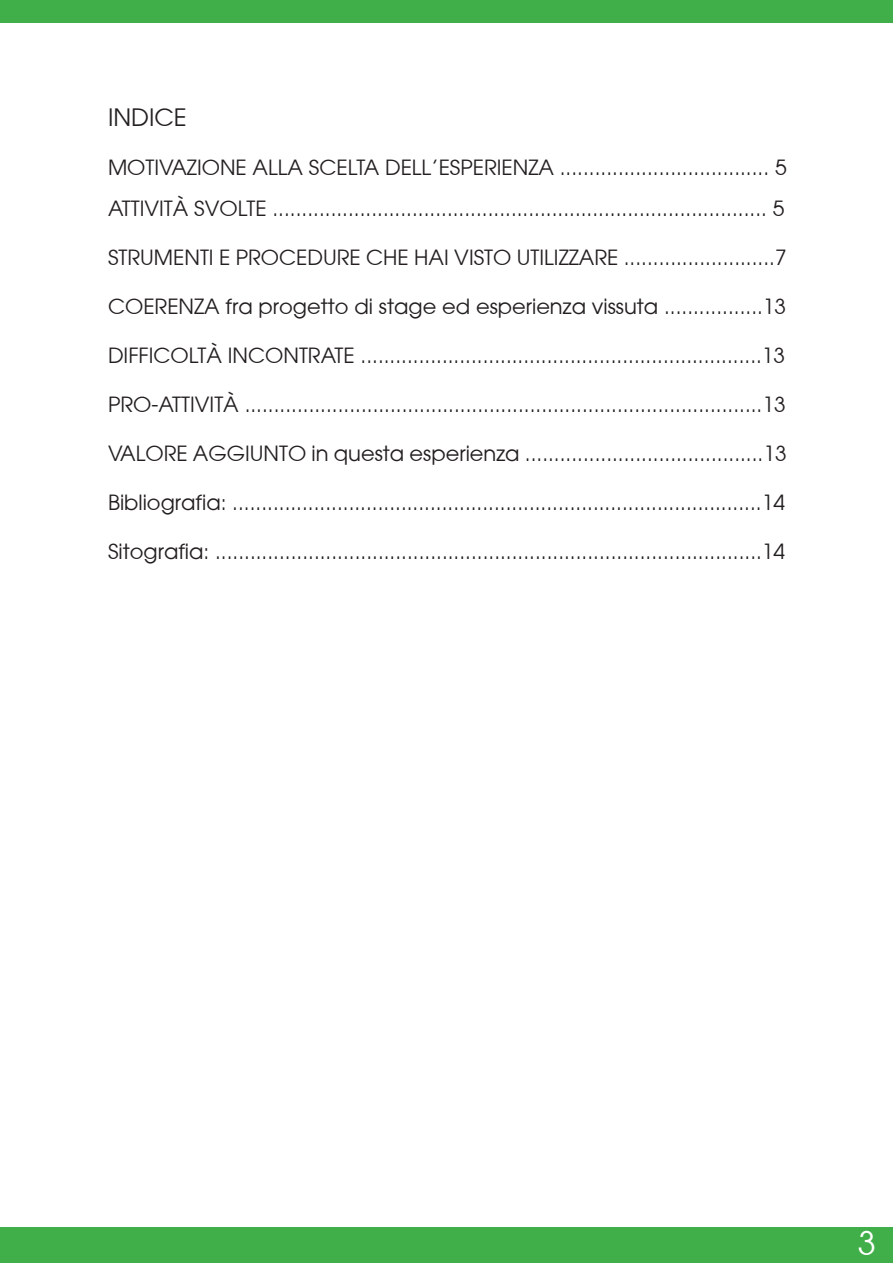
<style>
.page{position:relative;width:893px;height:1263px;background:#fff}
.page>*{position:absolute;margin:0;border:0;box-sizing:border-box;transform-origin:0 0}
.t1{font:33px "Avant Garde";color:#fff}
.t2{font:24px "Avant Garde";color:#231f20}
.t3{font:21px/40.5px "Avant Garde";color:#231f20}
</style>
<div class="page">
<div style="left:0;top:0;width:893px;height:23px;background:#40ae49"></div>
<div style="left:0;top:1227px;width:893px;height:36px;background:#40ae49"></div>
<p class="t2" style="left:108px;top:102px;width:80px">INDICE</p>
<p class="t3" style="left:108px;top:147px;width:680px">MOTIVAZIONE ALLA SCELTA DELL’ESPERIENZA .................................... 5<br>ATTIVITÀ SVOLTE ..................................................................................... 5</p>
<p class="t3" style="left:108px;top:236px;width:680px">STRUMENTI E PROCEDURE CHE HAI VISTO UTILIZZARE ..........................7</p>
<p class="t3" style="left:108px;top:285px;width:680px">COERENZA fra progetto di stage ed esperienza vissuta .................13</p>
<p class="t3" style="left:108px;top:334px;width:679px">DIFFICOLTÀ INCONTRATE .....................................................................13</p>
<p class="t3" style="left:108px;top:383px;width:679px">PRO-ATTIVITÀ .........................................................................................13</p>
<p class="t3" style="left:108px;top:432px;width:680px">VALORE AGGIUNTO in questa esperienza .........................................13</p>
<p class="t3" style="left:108px;top:481px;width:678px">Bibliografia: ...........................................................................................14</p>
<p class="t3" style="left:108px;top:530px;width:679px">Sitografia: ..............................................................................................14</p>
<h1 class="t1" style="left:858px;top:1222px;width:20px">3</h1>
</div>
